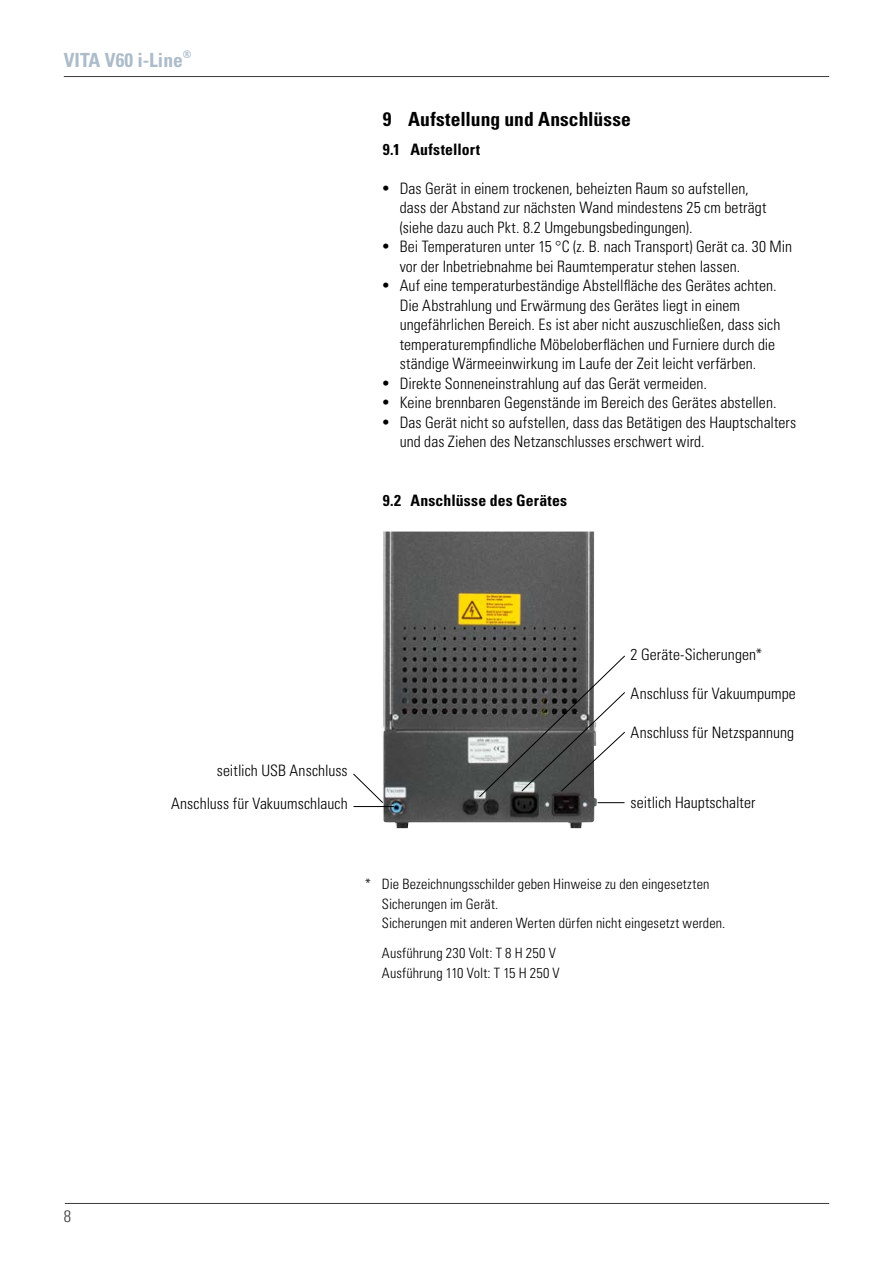
<style>
.page{position:relative;width:893px;height:1263px;background:#fff}
.page>*{position:absolute;margin:0;border:0;box-sizing:border-box;transform-origin:0 0}
.t1{font:700 condensed 19.5px "Univers LT";letter-spacing:.005em;color:#000}
.t2{font:700 condensed 19.5px "Univers LT";color:#adbcca}
.t3{font:300 condensed 16.5px "Univers LT";color:#3b3b3a}
.t4{font:300 condensed 15.75px/19.5px "Univers LT";letter-spacing:.005em;color:#000}
.t5{font:700 condensed 15.75px "Univers LT";letter-spacing:.01em;color:#000}
.t6{font:300 condensed 14.25px/19.5px "Univers LT";letter-spacing:.005em;color:#000}
.s1{font-family:"Times";font-weight:400;font-stretch:normal;font-size:18px}
</style>
<div class="page">
<hr style="left:65px;top:1203px;width:764px;height:1px;background:#3b3b3a">
<hr style="left:64px;top:76px;width:765px;height:1px;background:#3b3b3a">
<img style="left:381px;top:531px;width:217px;height:297px">
<hr style="left:353px;top:806px;width:41px;height:1px;background:#000">
<svg style="left:479px;top:655px;width:146px;height:148px"></svg>
<svg style="left:353px;top:773px;width:30px;height:30px"></svg>
<p class="t2" style="left:64px;top:48px;width:129px">VITA V60 i-Line<sup>®</sup></p>
<p class="t1" style="left:383px;top:107px;width:250px">9 Aufstellung und Anschlüsse</p>
<p class="t5" style="left:383px;top:139px;width:99px">9.1 Aufstellort</p>
<p class="t4" style="left:400px;top:178px;width:368px;text-indent:-17px"><span class="s1">•</span> Das Gerät in einem trockenen, beheizten Raum so aufstellen, dass der Abstand zur nächsten Wand mindestens 25 cm beträgt (siehe dazu auch Pkt. 8.2 Umgebungsbedingungen).</p>
<p class="t4" style="left:400px;top:237px;width:394px;text-indent:-17px"><span class="s1">•</span> Bei Temperaturen unter 15 °C (z. B. nach Transport) Gerät ca. 30 Min vor der Inbetriebnahme bei Raumtemperatur stehen lassen.</p>
<p class="t4" style="left:400px;top:276px;width:382px;text-indent:-17px"><span class="s1">•</span> Auf eine temperaturbeständige Abstellfläche des Gerätes achten.<br>Die Abstrahlung und Erwärmung des Gerätes liegt in einem ungefährlichen Bereich. Es ist aber nicht auszuschließen, dass sich temperaturempfindliche Möbeloberflächen und Furniere durch die ständige Wärmeeinwirkung im Laufe der Zeit leicht verfärben.</p>
<p class="t4" style="left:383px;top:373px;width:326px"><span class="s1">•</span> Direkte Sonneneinstrahlung auf das Gerät vermeiden.</p>
<p class="t4" style="left:383px;top:393px;width:395px"><span class="s1">•</span> Keine brennbaren Gegenstände im Bereich des Gerätes abstellen.</p>
<p class="t4" style="left:400px;top:412px;width:398px;text-indent:-17px"><span class="s1">•</span> Das Gerät nicht so aufstellen, dass das Betätigen des Hauptschalters und das Ziehen des Netzanschlusses erschwert wird.</p>
<p class="t5" style="left:383px;top:490px;width:186px">9.2 Anschlüsse des Gerätes</p>
<p class="t4" style="left:171px;top:754px;width:178px;line-height:33px;text-align:right">seitlich USB Anschluss<br>Anschluss für Vakuumschlauch</p>
<p class="t4" style="left:631px;top:645px;width:133px">2 Geräte-Sicherungen*</p>
<p class="t4" style="left:631px;top:684px;width:167px">Anschluss für Vakuumpumpe</p>
<p class="t4" style="left:631px;top:723px;width:165px">Anschluss für Netzspannung</p>
<p class="t4" style="left:631px;top:793px;width:126px">seitlich Hauptschalter</p>
<p class="t6" style="left:382px;top:874px;width:345px;text-indent:-17px">* Die Bezeichnungsschilder geben Hinweise zu den eingesetzten<br>Sicherungen im Gerät.<br>Sicherungen mit anderen Werten dürfen nicht eingesetzt werden.</p>
<p class="t6" style="left:382px;top:943px;width:179px">Ausführung 230 Volt: T 8 H 250 V<br>Ausführung 110 Volt: T 15 H 250 V</p>
<p class="t3" style="left:64px;top:1206px;width:9px">8</p>
</div>
